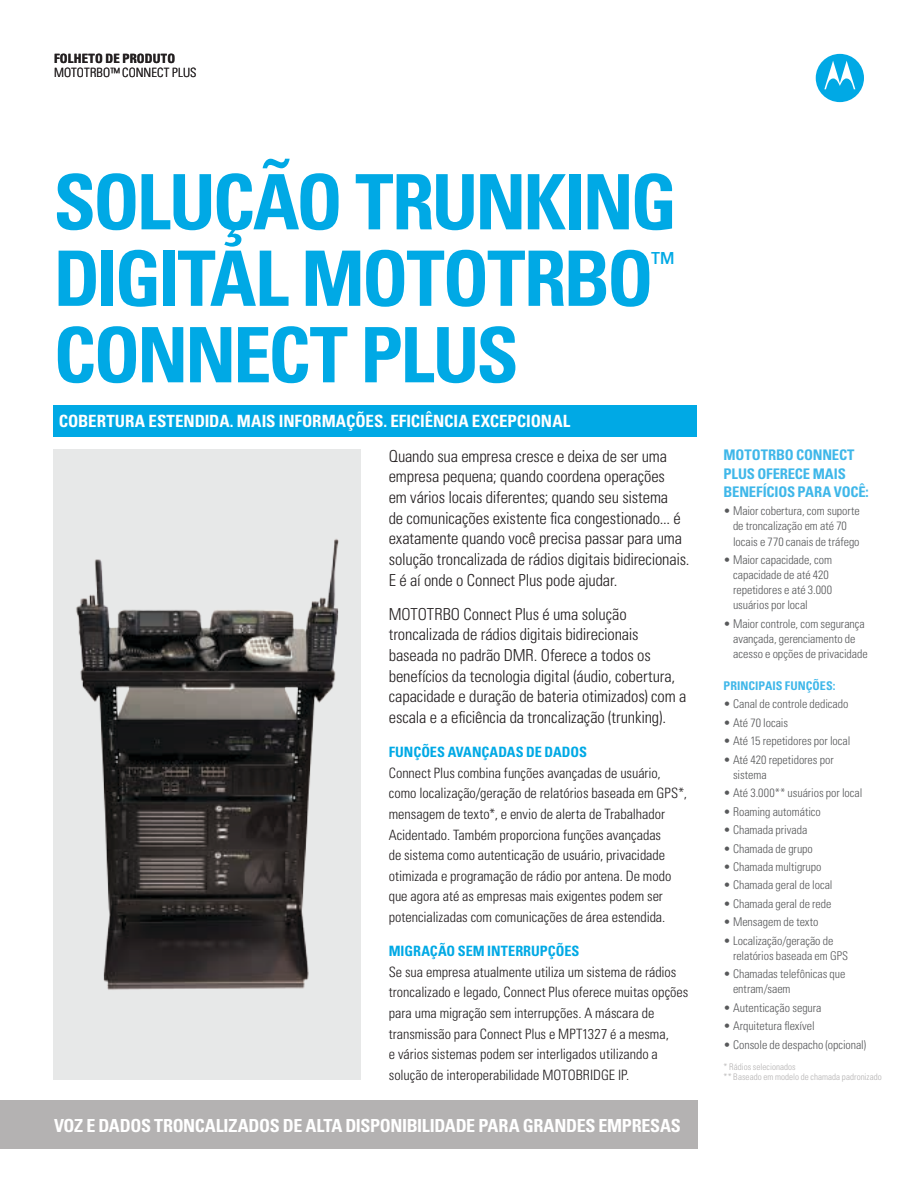
<style>
.page{position:relative;width:918px;height:1188px;background:#fff}
.page>*{position:absolute;margin:0;border:0;box-sizing:border-box;transform-origin:0 0}
.t1{font:700 condensed 76.5px/76.5px "Univers LT Std";letter-spacing:-.04em;color:#00a9e5}
.t2{font:condensed 27.6px "Univers LT Std";color:#00a9e5}
.t3{font:700 condensed 18px "Univers LT Std";letter-spacing:-.02em;color:#fff}
.t4{font:700 condensed 16.8px "Univers LT Std";letter-spacing:-.005em;color:#fff}
.t5{font:300 condensed 16.5px/20.7px "Univers LT Std";letter-spacing:-.01em;color:#231f20}
.t6{font:700 condensed 14.7px/18.1px "Univers LT Std";letter-spacing:-.01em;color:#3fb7e9}
.t7{font:300 condensed 14.25px/20.7px "Univers LT Std";color:#231f20}
.t8{font:700 condensed 14.25px "Univers LT Std";letter-spacing:-.005em;color:#00a9e5}
.t9{font:300 condensed 12.75px "Univers LT Std";letter-spacing:.01em;color:#231f20}
.t10{font:700 condensed 12.75px "Univers LT Std";letter-spacing:.02em;color:#231f20}
.t11{font:300 condensed 12px/15.1px "Univers LT Std";letter-spacing:-.005em;color:#58595b}
.t12{font:700 condensed 12px "Univers LT Std";letter-spacing:.005em;color:#3fb7e9}
.t13{font:300 condensed 9px/10.5px "Univers LT Std";letter-spacing:.005em;color:#b4b2b2}
</style>
<div class="page">
<div style="left:816px;top:54px;width:48px;height:48px;background:#00a9e5;border-radius:50%"></div>
<svg style="left:824px;top:61px;width:31px;height:28px"></svg>
<div style="left:53px;top:405px;width:643px;height:31px;background:#00a9e5"></div>
<div style="left:54px;top:450px;width:307px;height:630px;background:#e7e8e8"></div>
<img style="left:76px;top:539px;width:263px;height:451px">
<div style="left:0;top:1101px;width:698px;height:48px;background:#b4b2b2"></div>
<p class="t10" style="left:54px;top:51px;width:123px">FOLHETO DE PRODUTO</p>
<p class="t9" style="left:54px;top:64px;width:144px">MOTOTRBO™ CONNECT PLUS</p>
<h1 class="t1" style="left:54px;top:164px;width:625px">SOLUÇÃO TRUNKING<br>DIGITAL MOTOTRBO</h1>
<h2 class="t2" style="left:651px;top:244px;width:24px">™</h2>
<h1 class="t1" style="left:54px;top:317px;width:467px">CONNECT PLUS</h1>
<p class="t4" style="left:59px;top:410px;width:513px">COBERTURA ESTENDIDA. MAIS INFORMAÇÕES. EFICIÊNCIA EXCEPCIONAL</p>
<p class="t5" style="left:389px;top:446px;width:302px">Quando sua empresa cresce e deixa de ser uma empresa pequena; quando coordena operações<br>em vários locais diferentes; quando seu sistema<br>de comunicações existente fica congestionado... é exatamente quando você precisa passar para uma solução troncalizada de rádios digitais bidirecionais.<br>E é aí onde o Connect Plus pode ajudar.</p>
<p class="t5" style="left:389px;top:604px;width:299px">MOTOTRBO Connect Plus é uma solução troncalizada de rádios digitais bidirecionais baseada no padrão DMR. Oferece a todos os benefícios da tecnologia digital (áudio, cobertura, capacidade e duração de bateria otimizados) com a escala e a eficiência da troncalização (trunking).</p>
<p class="t8" style="left:389px;top:743px;width:200px">FUNÇÕES AVANÇADAS DE DADOS</p>
<p class="t7" style="left:389px;top:762px;width:300px">Connect Plus combina funções avançadas de usuário, como localização/geração de relatórios baseada em GPS*, mensagem de texto*, e envio de alerta de Trabalhador Acidentado. Também proporciona funções avançadas<br>de sistema como autenticação de usuário, privacidade otimizada e programação de rádio por antena. De modo que agora até as empresas mais exigentes podem ser potencializadas com comunicações de área estendida.</p>
<p class="t8" style="left:389px;top:942px;width:192px">MIGRAÇÃO SEM INTERRUPÇÕES</p>
<p class="t7" style="left:389px;top:962px;width:301px">Se sua empresa atualmente utiliza um sistema de rádios troncalizado e legado, Connect Plus oferece muitas opções para uma migração sem interrupções. A máscara de transmissão para Connect Plus e MPT1327 é a mesma,<br>e vários sistemas podem ser interligados utilizando a solução de interoperabilidade MOTOBRIDGE IP.</p>
<p class="t3" style="left:54px;top:1114px;width:628px">VOZ E DADOS TRONCALIZADOS DE ALTA DISPONIBILIDADE PARA GRANDES EMPRESAS</p>
<p class="t6" style="left:724px;top:446px;width:147px">MOTOTRBO CONNECT<br>PLUS OFERECE MAIS<br>BENEFÍCIOS PARA VOCÊ:</p>
<p class="t11" style="left:733px;top:503px;width:128px;text-indent:-9px">• Maior cobertura, com suporte de troncalização em até 70 locais e 770 canais de tráfego</p>
<p class="t11" style="left:733px;top:552px;width:101px;text-indent:-9px">• Maior capacidade, com capacidade de até 420 repetidores e até 3.000 usuários por local</p>
<p class="t11" style="left:733px;top:616px;width:136px;text-indent:-9px">• Maior controle, com segurança avançada, gerenciamento de acesso e opções de privacidade</p>
<p class="t12" style="left:724px;top:678px;width:113px">PRINCIPAIS FUNÇÕES:</p>
<p class="t11" style="left:724px;top:697px;width:126px">• Canal de controle dedicado</p>
<p class="t11" style="left:724px;top:715px;width:66px">• Até 70 locais</p>
<p class="t11" style="left:724px;top:734px;width:128px">• Até 15 repetidores por local</p>
<p class="t11" style="left:733px;top:752px;width:102px;text-indent:-9px">• Até 420 repetidores por sistema</p>
<p class="t11" style="left:724px;top:786px;width:140px">• Até 3.000** usuários por local</p>
<p class="t11" style="left:724px;top:804px;width:99px">• Roaming automático</p>
<p class="t11" style="left:724px;top:822px;width:85px">• Chamada privada</p>
<p class="t11" style="left:724px;top:841px;width:91px">• Chamada de grupo</p>
<p class="t11" style="left:724px;top:859px;width:99px">• Chamada multigrupo</p>
<p class="t11" style="left:724px;top:878px;width:111px">• Chamada geral de local</p>
<p class="t11" style="left:724px;top:896px;width:109px">• Chamada geral de rede</p>
<p class="t11" style="left:724px;top:914px;width:96px">• Mensagem de texto</p>
<p class="t11" style="left:733px;top:933px;width:117px;text-indent:-9px">• Localização/geração de relatórios baseada em GPS</p>
<p class="t11" style="left:733px;top:966px;width:114px;text-indent:-9px">• Chamadas telefônicas que entram/saem</p>
<p class="t11" style="left:724px;top:1000px;width:99px">• Autenticação segura</p>
<p class="t11" style="left:724px;top:1018px;width:93px">• Arquitetura flexível</p>
<p class="t11" style="left:724px;top:1037px;width:144px">• Console de despacho (opcional)</p>
<p class="t13" style="left:724px;top:1061px;width:160px">* Rádios selecionados<br>** Baseado em modelo de chamada padronizado</p>
</div>
